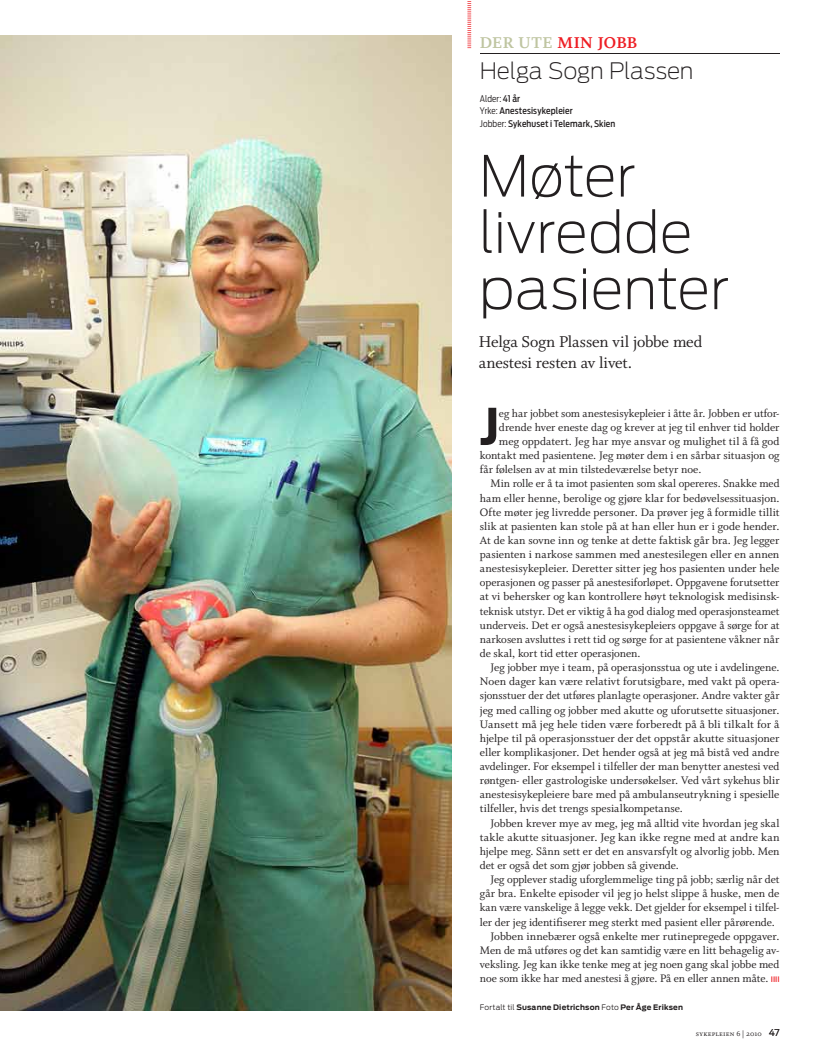
<style>
.page{position:relative;width:815px;height:1053px;background:#fff}
.page>*{position:absolute;margin:0;border:0;box-sizing:border-box;transform-origin:0 0}
.t1{font:200 56.25px/56.2px "Antenna";letter-spacing:-.005em;color:#231f20}
.t2{font:700 50.25px "Antenna Cond";color:#231f20}
.t3{font:200 22.5px "Antenna";letter-spacing:-.01em;color:#231f20}
.t4{font:17.5px/21.2px "Whitman Roman LF";letter-spacing:-.01em;color:#231f20}
.t5{font:17.5px "Whitman Bold Os F";letter-spacing:.02em;color:#ee1d23}
.t6{font:12.12px "Whitman Roman LF";color:#231f20}
.t7{font:500 9.12px/12.5px "Antenna Cond";letter-spacing:.015em;color:#231f20}
.t8{font:8.12px "Whitman Small Caps Os F";letter-spacing:.02em;color:#231f20}
.t9{font:700 7.5px "Antenna";letter-spacing:.025em;color:#231f20}
.s1{color:#bfc5a1}
.s2{font-weight:300}
.s3{font-family:"Antenna";font-weight:700;font-size:5.88px;color:#ee1d23}
.s4{font-family:"Antenna";font-weight:300;font-size:9.38px}
</style>
<div class="page">
<hr style="left:480px;top:53px;width:300px;height:1px;background:#231f20">
<svg style="left:467px;top:1px;width:4px;height:47px"></svg>
<img style="left:0;top:35px;width:452px;height:975px">
<h3 class="t5" style="left:480px;top:33px;width:159px"><span class="s1">DER UTE</span> MIn jobb</h3>
<h3 class="t3" style="left:480px;top:58px;width:215px">Helga Sogn Plassen</h3>
<p class="t7" style="left:480px;top:92px;width:137px"><span class="s2">Alder:</span> 41 år<br><span class="s2">Yrke:</span> Anestesisykepleier<br><span class="s2">Jobber:</span> Sykehuset i Telemark, Skien</p>
<h1 class="t1" style="left:479px;top:148px;width:252px">Møter livredde pasienter</h1>
<h3 class="t4" style="left:479px;top:331px;width:225px">Helga Sogn Plassen vil jobbe med anestesi resten av livet.</h3>
<h2 class="t2" style="left:479px;top:397px;width:21px">J</h2>
<p class="t6" style="left:499px;top:406px;width:282px">eg har jobbet som anestesisykepleier i åtte år. Jobben er utfor-</p>
<p class="t6" style="left:499px;top:420px;width:282px">drende hver eneste dag og krever at jeg til enhver tid holder</p>
<p class="t6" style="left:499px;top:434px;width:282px">meg oppdatert. Jeg har mye ansvar og mulighet til å få god</p>
<p class="t6" style="left:480px;top:449px;width:301px">kontakt med pasientene. Jeg møter dem i en sårbar situasjon og</p>
<p class="t6" style="left:480px;top:463px;width:223px">får følelsen av at min tilstedeværelse betyr noe.</p>
<p class="t6" style="left:490px;top:477px;width:291px">Min rolle er å ta imot pasienten som skal opereres. Snakke med</p>
<p class="t6" style="left:480px;top:491px;width:301px">ham eller henne, berolige og gjøre klar for bedøvelsessituasjon.</p>
<p class="t6" style="left:480px;top:505px;width:301px">Ofte møter jeg livredde personer. Da prøver jeg å formidle tillit</p>
<p class="t6" style="left:480px;top:519px;width:301px">slik at pasienten kan stole på at han eller hun er i gode hender.</p>
<p class="t6" style="left:480px;top:533px;width:301px">At de kan sovne inn og tenke at dette faktisk går bra. Jeg legger</p>
<p class="t6" style="left:480px;top:547px;width:301px">pasienten i narkose sammen med anestesilegen eller en annen</p>
<p class="t6" style="left:480px;top:562px;width:301px">anestesisykepleier. Deretter sitter jeg hos pasienten under hele</p>
<p class="t6" style="left:480px;top:576px;width:301px">operasjonen og passer på anestesiforløpet. Oppgavene forutsetter</p>
<p class="t6" style="left:480px;top:590px;width:301px">at vi behersker og kan kontrollere høyt teknologisk medisinsk-</p>
<p class="t6" style="left:480px;top:604px;width:301px">teknisk utstyr. Det er viktig å ha god dialog med operasjonsteamet</p>
<p class="t6" style="left:480px;top:618px;width:301px">underveis. Det er også anestesisykepleiers oppgave å sørge for at</p>
<p class="t6" style="left:480px;top:632px;width:301px">narkosen avsluttes i rett tid og sørge for at pasientene våkner når</p>
<p class="t6" style="left:480px;top:646px;width:162px">de skal, kort tid etter operasjonen.</p>
<p class="t6" style="left:490px;top:660px;width:291px">Jeg jobber mye i team, på operasjonsstua og ute i avdelingene.</p>
<p class="t6" style="left:480px;top:675px;width:301px">Noen dager kan være relativt forutsigbare, med vakt på opera-</p>
<p class="t6" style="left:480px;top:689px;width:301px">sjonsstuer der det utføres planlagte operasjoner. Andre vakter går</p>
<p class="t6" style="left:480px;top:703px;width:301px">jeg med calling og jobber med akutte og uforutsette situasjoner.</p>
<p class="t6" style="left:480px;top:717px;width:301px">Uansett må jeg hele tiden være forberedt på å bli tilkalt for å</p>
<p class="t6" style="left:480px;top:731px;width:301px">hjelpe til på operasjonsstuer der det oppstår akutte situasjoner</p>
<p class="t6" style="left:480px;top:745px;width:301px">eller komplikasjoner. Det hender også at jeg må bistå ved andre</p>
<p class="t6" style="left:480px;top:759px;width:301px">avdelinger. For eksempel i tilfeller der man benytter anestesi ved</p>
<p class="t6" style="left:480px;top:773px;width:301px">røntgen- eller gastrologiske undersøkelser. Ved vårt sykehus blir</p>
<p class="t6" style="left:480px;top:788px;width:301px">anestesisykepleiere bare med på ambulanseutrykning i spesielle</p>
<p class="t6" style="left:480px;top:802px;width:205px">tilfeller, hvis det trengs spesialkompetanse.</p>
<p class="t6" style="left:490px;top:816px;width:291px">Jobben krever mye av meg, jeg må alltid vite hvordan jeg skal</p>
<p class="t6" style="left:480px;top:830px;width:301px">takle akutte situasjoner. Jeg kan ikke regne med at andre kan</p>
<p class="t6" style="left:480px;top:844px;width:301px">hjelpe meg. Sånn sett er det en ansvarsfylt og alvorlig jobb. Men</p>
<p class="t6" style="left:480px;top:858px;width:201px">det er også det som gjør jobben så givende.</p>
<p class="t6" style="left:490px;top:872px;width:291px">Jeg opplever stadig uforglemmelige ting på jobb; særlig når det</p>
<p class="t6" style="left:480px;top:886px;width:301px">går bra. Enkelte episoder vil jeg jo helst slippe å huske, men de</p>
<p class="t6" style="left:480px;top:901px;width:301px">kan være vanskelige å legge vekk. Det gjelder for eksempel i tilfel-</p>
<p class="t6" style="left:480px;top:915px;width:297px">ler der jeg identifiserer meg sterkt med pasient eller pårørende.</p>
<p class="t6" style="left:490px;top:929px;width:291px">Jobben innebærer også enkelte mer rutinepregede oppgaver.</p>
<p class="t6" style="left:480px;top:943px;width:301px">Men de må utføres og det kan samtidig være en litt behagelig av-</p>
<p class="t6" style="left:480px;top:957px;width:301px">veksling. Jeg kan ikke tenke meg at jeg noen gang skal jobbe med</p>
<p class="t6" style="left:480px;top:971px;width:301px">noe som ikke har med anestesi å gjøre. På en eller annen måte. <span class="s3">||||</span></p>
<p class="t9" style="left:480px;top:1002px;width:205px"><span class="s2">Fortalt til</span> Susanne Dietrichson <span class="s2">Foto</span> Per Åge Eriksen</p>
<p class="t8" style="left:696px;top:1029px;width:85px">sykepleien 6 | 2010 <span class="s4">47</span></p>
</div>
